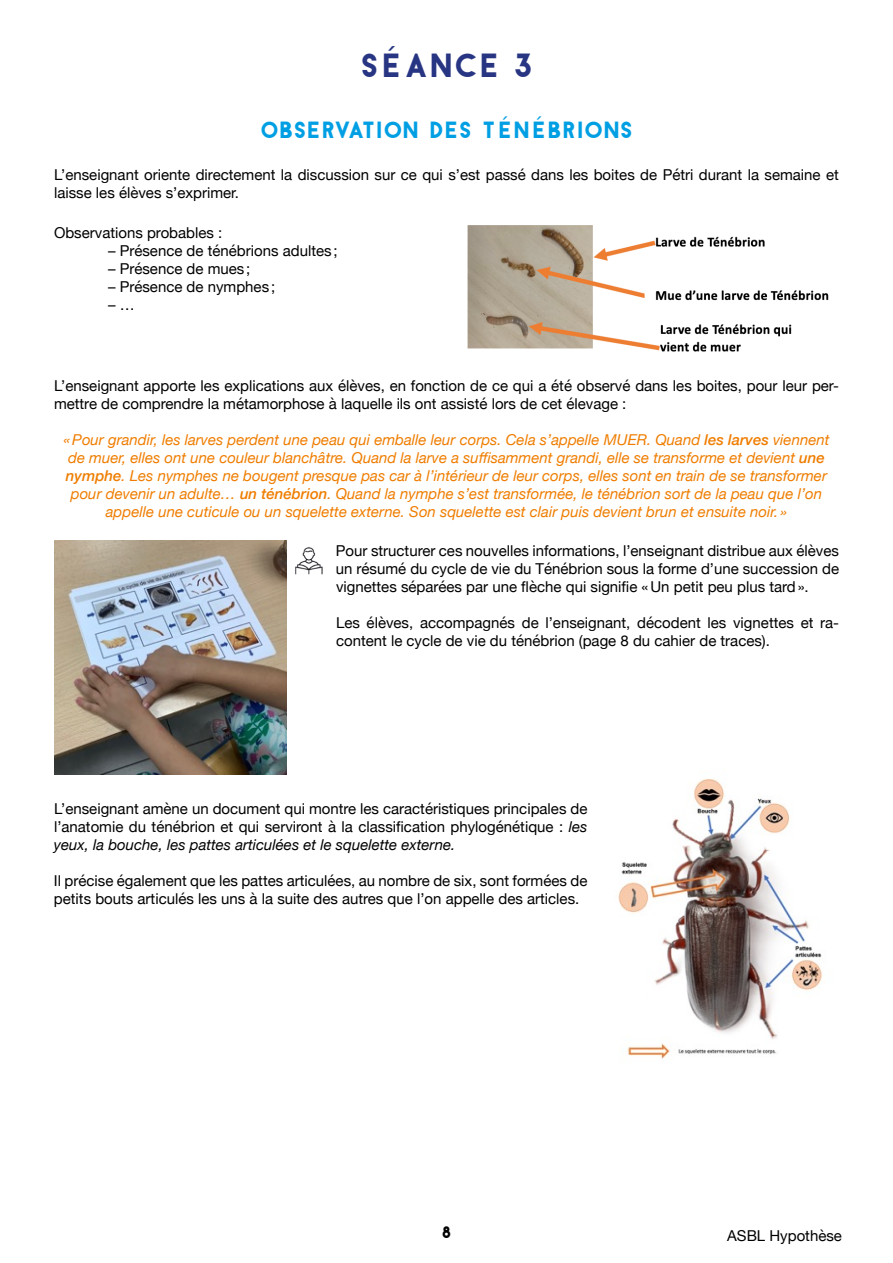
<style>
.page{position:relative;width:893px;height:1263px;background:#fff}
.page>*{position:absolute;margin:0;border:0;box-sizing:border-box;transform-origin:0 0}
.t1{font:30px "Antraste";color:#283583}
.t2{font:21px "Antraste";color:#009fe3}
.t3{font:15px/18px "Helvetica Neue";color:#000}
.t4{font:italic 15px/18px "Helvetica Neue";color:#ef7d00;text-align:center}
.t5{font:15px "Antraste";color:#000}
.s1{font-weight:500}
.s2{font-style:italic}
</style>
<div class="page">
<img style="left:467px;top:225px;width:362px;height:127px">
<img style="left:54px;top:540px;width:232px;height:234px">
<img style="left:295px;top:547px;width:28px;height:28px">
<img style="left:618px;top:778px;width:204px;height:281px">
<h1 class="t1" style="left:360px;top:46px;width:174px">SÉANCE 3</h1>
<h2 class="t2" style="left:260px;top:116px;width:374px">OBSERVATION DES TÉNÉBRIONS</h2>
<p class="t3" style="left:54px;top:167px;width:786px">L’enseignant oriente directement la discussion sur ce qui s’est passé dans les boites de Pétri durant la semaine et laisse les élèves s’exprimer.</p>
<p class="t3" style="left:54px;top:224px;width:170px">Observations probables :</p>
<p class="t3" style="left:108px;top:242px;width:231px">– Présence de ténébrions adultes ;</p>
<p class="t3" style="left:108px;top:260px;width:144px">– Présence de mues ;</p>
<p class="t3" style="left:108px;top:278px;width:169px">– Présence de nymphes ;</p>
<p class="t3" style="left:108px;top:296px;width:28px">– …</p>
<p class="t3" style="left:54px;top:377px;width:786px">L’enseignant apporte les explications aux élèves, en fonction de ce qui a été observé dans les boites, pour leur per&shy;mettre de comprendre la métamorphose à laquelle ils ont assisté lors de cet élevage :</p>
<p class="t4" style="left:63px;top:431px;width:767px">«Pour grandir, les larves perdent une peau qui emballe leur corps. Cela s’appelle MUER. Quand <span class="s1">les larves</span> viennent de muer, elles ont une couleur blanchâtre. Quand la larve a suffisamment grandi, elle se transforme et devient <span class="s1">une nymphe</span>. Les nymphes ne bougent presque pas car à l’intérieur de leur corps, elles sont en train de se transformer pour devenir un adulte… <span class="s1">un ténébrion</span>. Quand la nymphe s’est transformée, le ténébrion sort de la peau que l’on appelle une cuticule ou un squelette externe. Son squelette est clair puis devient brun et ensuite noir. »</p>
<p class="t3" style="left:336px;top:542px;width:505px;text-align:justify">Pour structurer ces nouvelles informations, l’enseignant distribue aux élèves un résumé du cycle de vie du Ténébrion sous la forme d’une succession de vignettes séparées par une flèche qui signifie «Un petit peu plus tard».</p>
<p class="t3" style="left:336px;top:614px;width:505px">Les élèves, accompagnés de l’enseignant, décodent les vignettes et ra&shy;content le cycle de vie du ténébrion (page 8 du cahier de traces).</p>
<p class="t3" style="left:54px;top:801px;width:535px;text-align:justify">L’enseignant amène un document qui montre les caractéristiques principales de l’anatomie du ténébrion et qui serviront à la classification phylogénétique : <span class="s2">les yeux, la bouche, les pattes articulées et le squelette externe.</span></p>
<p class="t3" style="left:54px;top:873px;width:535px">Il précise également que les pattes articulées, au nombre de six, sont formées de petits bouts articulés les uns à la suite des autres que l’on appelle des articles.</p>
<p class="t5" style="left:442px;top:1222px;width:11px">8</p>
<p class="t3" style="left:727px;top:1228px;width:116px">ASBL Hypothèse</p>
</div>
